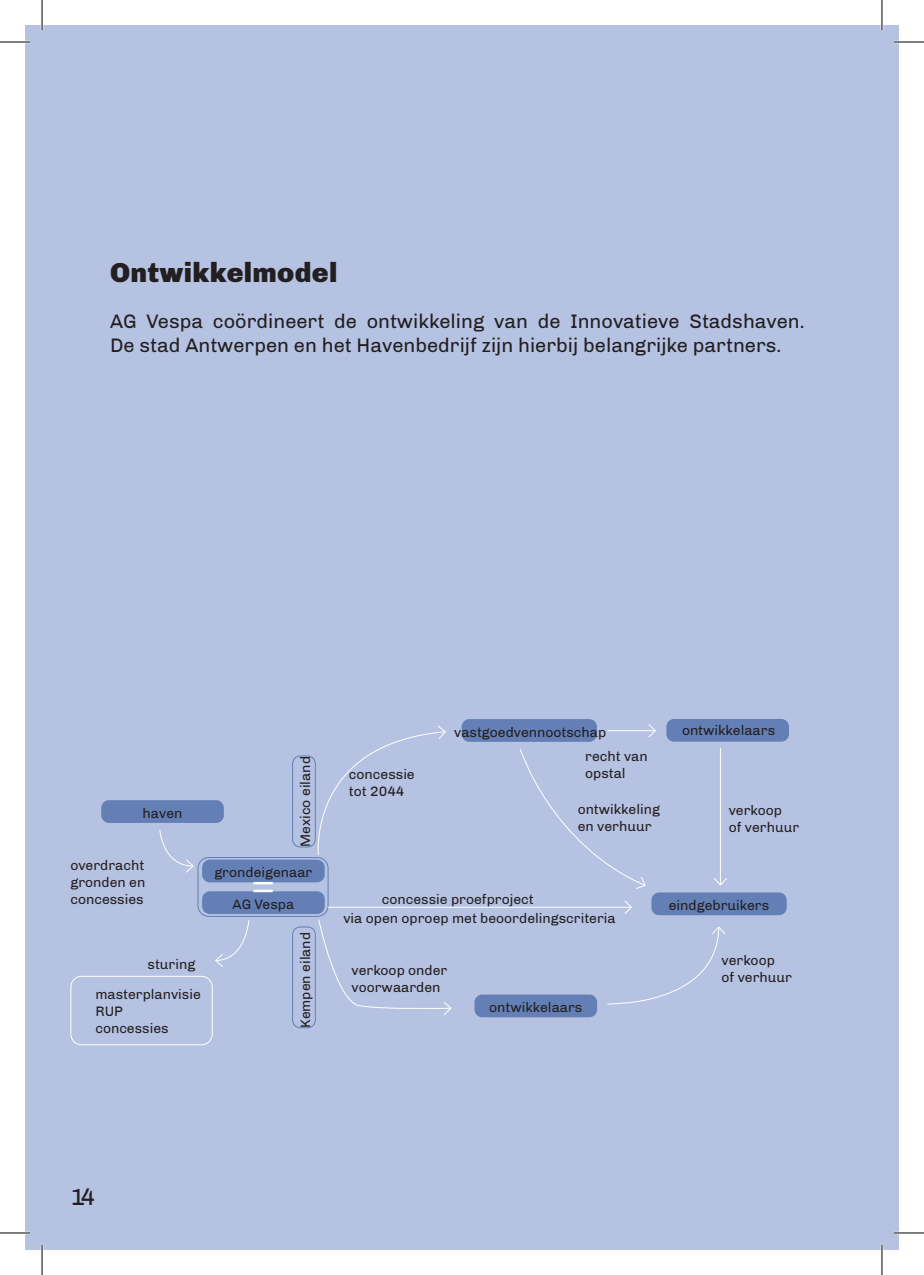
<style>
.page{position:relative;width:924px;height:1275px;background:#fff}
.page>*{position:absolute;margin:0;border:0;box-sizing:border-box;transform-origin:0 0}
.t1{font:300 38.6px "Chivo";color:#fff}
.t2{font:900 28px "Chivo";letter-spacing:.01em;color:#231f20}
.t3{font:24px "Chivo";color:#231f20}
.t4{font:20px/24px "Chivo";color:#231f20}
.t5{font:14px/16.8px "Chivo";color:#231f20}
</style>
<div class="page">
<div style="left:25px;top:25px;width:873px;height:1225px;background:#b6c2e2"></div>
<div style="left:70px;top:976px;width:142px;height:69px;border:1px solid #fff;border-radius:11px"></div>
<svg style="left:215px;top:920px;width:35px;height:47px"></svg>
<div style="left:101px;top:800px;width:123px;height:23px;background:#637fb5;border-radius:8px"></div>
<div style="left:202px;top:859px;width:122px;height:23px;background:#637fb5;border-radius:8px"></div>
<div style="left:202px;top:891px;width:122px;height:23px;background:#637fb5;border-radius:8px"></div>
<div style="left:292px;top:926px;width:23px;height:102px;border:1px solid #637fb5;border-radius:8px"></div>
<div style="left:292px;top:755px;width:23px;height:92px;border:1px solid #637fb5;border-radius:8px"></div>
<svg style="left:159px;top:830px;width:35px;height:43px"></svg>
<div style="left:197px;top:857px;width:131px;height:60px;border:1px solid #627fb7;border-radius:11px"></div>
<svg style="left:318px;top:919px;width:134px;height:96px"></svg>
<svg style="left:307px;top:726px;width:139px;height:129px"></svg>
<div style="left:666px;top:719px;width:122px;height:22px;background:#637fb5;border-radius:8px"></div>
<div style="left:651px;top:892px;width:135px;height:23px;background:#637fb5;border-radius:8px"></div>
<hr style="left:327px;top:906px;width:304px;height:1px;background:#fff">
<svg style="left:623px;top:900px;width:9px;height:14px"></svg>
<div style="left:461px;top:719px;width:135px;height:23px;background:#637fb5;border-radius:8px"></div>
<hr style="left:607px;top:730px;width:48px;height:1px;background:#fff">
<svg style="left:647px;top:724px;width:9px;height:13px"></svg>
<div style="left:474px;top:994px;width:123px;height:23px;background:#637fb5;border-radius:8px"></div>
<svg style="left:607px;top:926px;width:119px;height:79px"></svg>
<hr style="left:719px;top:748px;width:1px;height:137px;background:#fff">
<svg style="left:714px;top:877px;width:13px;height:9px"></svg>
<svg style="left:519px;top:748px;width:127px;height:141px"></svg>
<hr style="left:0;top:41px;width:30px;height:2px;background:#fff">
<hr style="left:893px;top:41px;width:30px;height:2px;background:#fff">
<hr style="left:0;top:1231px;width:30px;height:3px;background:#fff">
<hr style="left:893px;top:1231px;width:30px;height:3px;background:#fff">
<hr style="left:41px;top:0;width:2px;height:30px;background:#fff">
<hr style="left:41px;top:1245px;width:2px;height:30px;background:#fff">
<hr style="left:880px;top:0;width:2px;height:30px;background:#fff">
<hr style="left:880px;top:1245px;width:2px;height:30px;background:#fff">
<hr style="left:0;top:42px;width:30px;height:1px;background:#000">
<hr style="left:893px;top:42px;width:30px;height:1px;background:#000">
<hr style="left:0;top:1232px;width:30px;height:1px;background:#000">
<hr style="left:893px;top:1232px;width:30px;height:1px;background:#000">
<hr style="left:42px;top:0;width:1px;height:30px;background:#000">
<hr style="left:42px;top:1245px;width:1px;height:30px;background:#000">
<hr style="left:881px;top:0;width:1px;height:30px;background:#000">
<hr style="left:881px;top:1245px;width:1px;height:30px;background:#000">
<h2 class="t2" style="left:110px;top:256px;width:229px">Ontwikkelmodel</h2>
<h3 class="t4" style="left:110px;top:309px;width:695px">AG Vespa coördineert de ontwikkeling van de Innovatieve Stadshaven.<br>De stad Antwerpen en het Havenbedrijf zijn hierbij belangrijke partners.</h3>
<p class="t5" style="left:143px;top:804px;width:41px">haven</p>
<p class="t5" style="left:70px;top:857px;width:76px;text-align:justify">overdracht gronden en concessies</p>
<p class="t5" style="left:147px;top:956px;width:49px">sturing</p>
<p class="t5" style="left:95px;top:986px;width:107px">masterplanvisie<br>RUP<br>concessies</p>
<p class="t5" style="left:297px;top:847px;width:92px;rotate:-90deg">Mexico eiland</p>
<p class="t5" style="left:214px;top:864px;width:100px">grondeigenaar</p>
<p class="t5" style="left:232px;top:896px;width:63px">AG Vespa</p>
<p class="t5" style="left:297px;top:1027px;width:97px;rotate:-90deg">Kempen eiland</p>
<h1 class="t1" style="left:251px;top:861px;width:25px">=</h1>
<p class="t5" style="left:349px;top:766px;width:67px">concessie tot 2044</p>
<p class="t5" style="left:585px;top:720px;width:64px;line-height:24.2px;text-indent:-131px">vastgoedvennootschap<br>recht van</p>
<p class="t5" style="left:585px;top:764px;width:42px">opstal</p>
<p class="t5" style="left:577px;top:801px;width:84px">ontwikkeling en verhuur</p>
<p class="t5" style="left:681px;top:722px;width:95px">ontwikkelaars</p>
<p class="t5" style="left:728px;top:802px;width:72px">verkoop<br>of verhuur</p>
<p class="t5" style="left:381px;top:891px;width:153px">concessie proefproject</p>
<p class="t5" style="left:668px;top:897px;width:102px">eindgebruikers</p>
<p class="t5" style="left:343px;top:910px;width:274px">via open oproep met beoordelingscriteria</p>
<p class="t5" style="left:351px;top:961px;width:97px">verkoop onder voorwaarden</p>
<p class="t5" style="left:489px;top:999px;width:95px">ontwikkelaars</p>
<p class="t5" style="left:721px;top:952px;width:72px">verkoop<br>of verhuur</p>
<h3 class="t3" style="left:70px;top:1182px;width:26px">14</h3>
</div>
